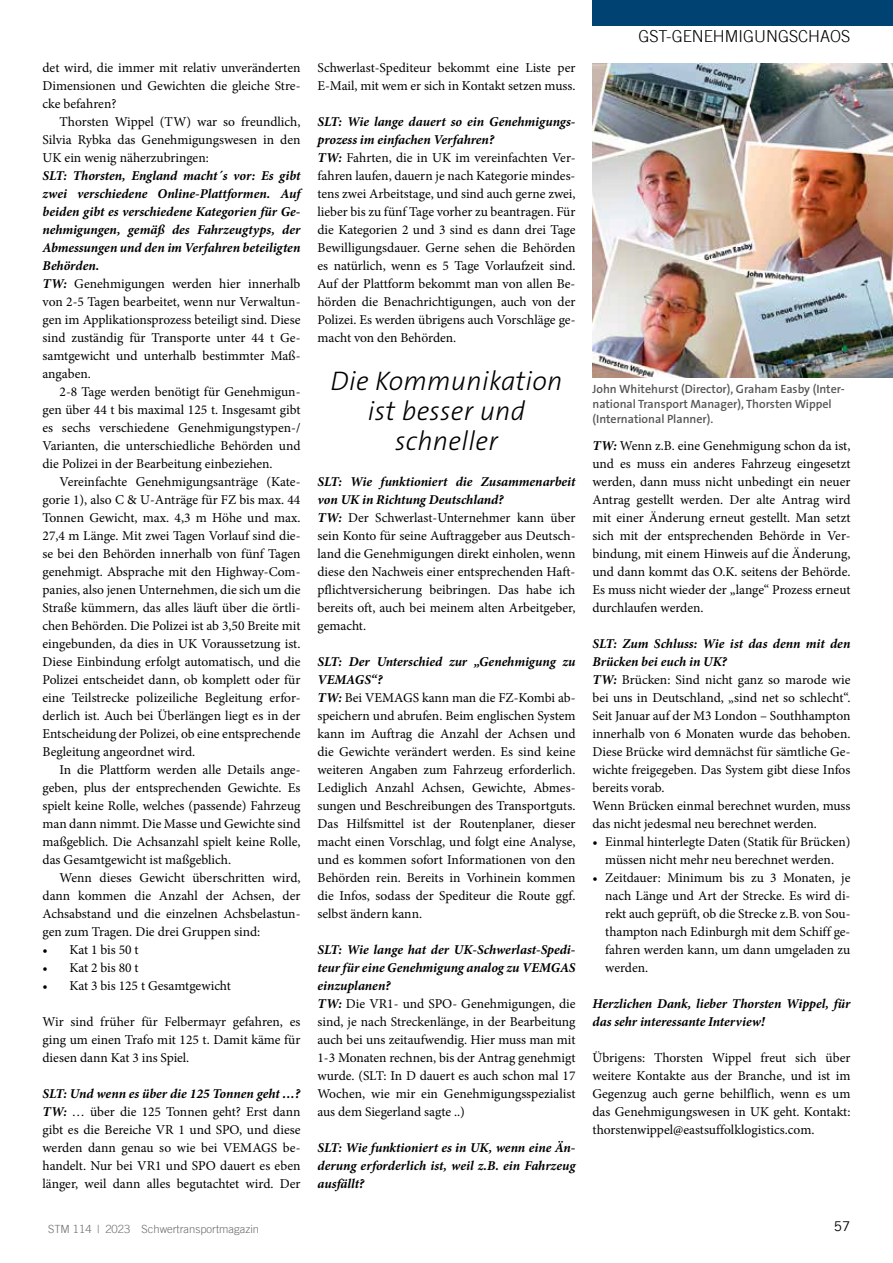
<style>
.page{position:relative;width:893px;height:1263px;background:#fff}
.page>*{position:absolute;margin:0;border:0;box-sizing:border-box;transform-origin:0 0}
.t1{font:italic 300 27px/30px "The Sans B W3";letter-spacing:.01em;color:#000;text-align:center}
.t2{font:300 16.5px "Trade Gothic LT";color:#000}
.t3{font:13.5px/18px "Minion Pro";color:#000;text-align:justify}
.t4{font:italic 700 13.5px/18px "Minion Pro";color:#000}
.t5{font:13.5px "Trade Gothic LT";color:#000}
.t6{font:600 12px/15px "The Sans B W6";color:#565655}
.t7{font:300 11.25px "Trade Gothic LT";color:#6e6e6e}
.s1{font-weight:400;font-style:normal}
.s2{font-weight:700;font-style:italic}
</style>
<div class="page">
<div style="left:592px;top:0;width:301px;height:26px;background:#004272"></div>
<img style="left:592px;top:64px;width:301px;height:313px">
<p class="t3" style="left:43px;top:59px;width:259px">det wird, die immer mit relativ unveränderten Dimensionen und Gewichten die gleiche Stre&shy;cke befahren?</p>
<p class="t3" style="left:43px;top:113px;width:259px;text-indent:17px">Thorsten Wippel (TW) war so freundlich, Silvia Rybka das Genehmigungswesen in den UK ein wenig näherzubringen:</p>
<p class="t4" style="left:43px;top:166px;width:259px">SLT: Thorsten, England macht´s vor: Es gibt zwei verschiedene Online-Plattformen. Auf beiden gibt es verschiedene Kategorien für Ge&shy;nehmigungen, gemäß des Fahrzeugtyps, der Abmessungen und den im Verfahren beteiligten Behörden.<br>TW: <span class="s1">Genehmigungen werden hier innerhalb von 2-5 Tagen bearbeitet, wenn nur Verwaltun&shy;gen im Applikationsprozess beteiligt sind. Diese sind zuständig für Transporte unter 44 t Ge&shy;samtgewicht und unterhalb bestimmter Maß&shy;angaben.</span></p>
<p class="t3" style="left:43px;top:383px;width:259px;text-indent:17px">2-8 Tage werden benötigt für Genehmigun&shy;gen über 44 t bis maximal 125 t. Insgesamt gibt es sechs verschiedene Genehmigungstypen-/ Varianten, die unterschiedliche Behörden und die Polizei in der Bearbeitung einbeziehen.</p>
<p class="t3" style="left:43px;top:473px;width:259px;text-indent:17px">Vereinfachte Genehmigungsanträge (Kate&shy;gorie 1), also C &amp; U-Anträge für FZ bis max. 44<br>Tonnen Gewicht, max. 4,3 m Höhe und max.<br>27,4 m Länge. Mit zwei Tagen Vorlauf sind die&shy;se bei den Behörden innerhalb von fünf Tagen genehmigt. Absprache mit den Highway-Com&shy;panies, also jenen Unternehmen, die sich um die Straße kümmern, das alles läuft über die örtli&shy;chen Behörden. Die Polizei ist ab 3,50 Breite mit eingebunden, da dies in UK Voraussetzung ist.<br>Diese Einbindung erfolgt automatisch, und die Polizei entscheidet dann, ob komplett oder für eine Teilstrecke polizeiliche Begleitung erfor&shy;derlich ist. Auch bei Überlängen liegt es in der Entscheidung der Polizei, ob eine entsprechende Begleitung angeordnet wird.</p>
<p class="t3" style="left:43px;top:761px;width:259px;text-indent:17px">In die Plattform werden alle Details ange&shy;geben, plus der entsprechenden Gewichte. Es spielt keine Rolle, welches (passende) Fahrzeug man dann nimmt. Die Masse und Gewichte sind maßgeblich. Die Achsanzahl spielt keine Rolle, das Gesamtgewicht ist maßgeblich.</p>
<p class="t3" style="left:43px;top:869px;width:259px;text-indent:17px">Wenn dieses Gewicht überschritten wird, dann kommen die Anzahl der Achsen, der Achsabstand und die einzelnen Achsbelastun&shy;gen zum Tragen. Die drei Gruppen sind:</p>
<p class="t3" style="left:43px;top:941px;width:98px">• Kat 1 bis 50 t</p>
<p class="t3" style="left:43px;top:959px;width:98px">• Kat 2 bis 80 t</p>
<p class="t3" style="left:43px;top:977px;width:190px">• Kat 3 bis 125 t Gesamtgewicht</p>
<p class="t3" style="left:43px;top:1013px;width:259px">Wir sind früher für Felbermayr gefahren, es ging um einen Trafo mit 125 t. Damit käme für diesen dann Kat 3 ins Spiel.</p>
<p class="t3" style="left:43px;top:1085px;width:259px"><span class="s2">SLT: Und wenn es über die 125 Tonnen geht …?<br>TW:</span> … über die 125 Tonnen geht? Erst dann gibt es die Bereiche VR 1 und SPO, und diese werden dann genau so wie bei VEMAGS be&shy;handelt. Nur bei VR1 und SPO dauert es eben länger, weil dann alles begutachtet wird. Der</p>
<p class="t3" style="left:317px;top:58px;width:259px">Schwerlast-Spediteur bekommt eine Liste per<br>E-Mail, mit wem er sich in Kontakt setzen muss.</p>
<p class="t3" style="left:317px;top:112px;width:259px;text-align:left"><span class="s2">SLT: Wie lange dauert so ein Genehmigungs&shy;prozess im einfachen Verfahren?<br>TW:</span> Fahrten, die in UK im vereinfachten Ver&shy;fahren laufen, dauern je nach Kategorie mindes&shy;tens zwei Arbeitstage, und sind auch gerne zwei, lieber bis zu fünf Tage vorher zu beantragen. Für die Kategorien 2 und 3 sind es dann drei Tage Bewilligungsdauer. Gerne sehen die Behörden es natürlich, wenn es 5 Tage Vorlaufzeit sind.<br>Auf der Plattform bekommt man von allen Be&shy;hörden die Benachrichtigungen, auch von der Polizei. Es werden übrigens auch Vorschläge ge&shy;macht von den Behörden.</p>
<h1 class="t1" style="left:331px;top:367px;width:233px">Die Kommunikation ist besser und schneller</h1>
<p class="t3" style="left:317px;top:473px;width:259px;text-align:left"><span class="s2">SLT: Wie funktioniert die Zusammenarbeit von UK in Richtung Deutschland?<br>TW:</span> Der Schwerlast-Unternehmer kann über sein Konto für seine Auftraggeber aus Deutsch&shy;land die Genehmigungen direkt einholen, wenn diese den Nachweis einer entsprechenden Haft&shy;pflichtversicherung beibringen. Das habe ich bereits oft, auch bei meinem alten Arbeitgeber, gemacht.</p>
<p class="t3" style="left:317px;top:653px;width:259px;text-align:left"><span class="s2">SLT: Der Unterschied zur „Genehmigung zu VEMAGS“?<br>TW:</span> Bei VEMAGS kann man die FZ-Kombi ab&shy;speichern und abrufen. Beim englischen System kann im Auftrag die Anzahl der Achsen und die Gewichte verändert werden. Es sind keine weiteren Angaben zum Fahrzeug erforderlich.<br>Lediglich Anzahl Achsen, Gewichte, Abmes&shy;sungen und Beschreibungen des Transportguts.<br>Das Hilfsmittel ist der Routenplaner, dieser macht einen Vorschlag, und folgt eine Analyse, und es kommen sofort Informationen von den Behörden rein. Bereits in Vorhinein kommen die Infos, sodass der Spediteur die Route ggf. selbst ändern kann.</p>
<p class="t3" style="left:317px;top:941px;width:259px;text-align:left"><span class="s2">SLT: Wie lange hat der UK-Schwerlast-Spedi&shy;teur für eine Genehmigung analog zu VEMGAS einzuplanen?<br>TW:</span> Die VR1- und SPO- Genehmigungen, die sind, je nach Streckenlänge, in der Bearbeitung auch bei uns zeitaufwendig. Hier muss man mit 1-3 Monaten rechnen, bis der Antrag genehmigt wurde. (SLT: In D dauert es auch schon mal 17<br>Wochen, wie mir ein Genehmigungsspezialist aus dem Siegerland sagte ..)</p>
<p class="t4" style="left:317px;top:1138px;width:259px;text-align:justify">SLT: Wie funktioniert es in UK, wenn eine Än&shy;derung erforderlich ist, weil z.B. ein Fahrzeug ausfällt?</p>
<p class="t2" style="left:638px;top:26px;width:214px">GST-GENEHMIGUNGSCHAOS</p>
<p class="t6" style="left:592px;top:382px;width:254px">John Whitehurst (Director), Graham Easby (Inter&shy;national Transport Manager), Thorsten Wippel (International Planner).</p>
<p class="t3" style="left:592px;top:437px;width:259px"><span class="s2">TW:</span> Wenn z.B. eine Genehmigung schon da ist, und es muss ein anderes Fahrzeug eingesetzt werden, dann muss nicht unbedingt ein neuer Antrag gestellt werden. Der alte Antrag wird mit einer Änderung erneut gestellt. Man setzt sich mit der entsprechenden Behörde in Ver&shy;bindung, mit einem Hinweis auf die Änderung, und dann kommt das O.K. seitens der Behörde.<br>Es muss nicht wieder der „lange“ Prozess erneut durchlaufen werden.</p>
<p class="t3" style="left:592px;top:635px;width:259px;text-align:left"><span class="s2">SLT: Zum Schluss: Wie ist das denn mit den Brücken bei euch in UK?<br>TW:</span> Brücken: Sind nicht ganz so marode wie bei uns in Deutschland, „sind net so schlecht“.<br>Seit Januar auf der M3 London – Southhampton innerhalb von 6 Monaten wurde das behoben.<br>Diese Brücke wird demnächst für sämtliche Ge&shy;wichte freigegeben. Das System gibt diese Infos bereits vorab.<br>Wenn Brücken einmal berechnet wurden, muss das nicht jedesmal neu berechnet werden.</p>
<p class="t3" style="left:592px;top:833px;width:259px;text-align:center">• Einmal hinterlegte Daten (Statik für Brücken) müssen nicht mehr neu berechnet werden.</p>
<p class="t3" style="left:605px;top:869px;width:247px;text-indent:-13px">• Zeitdauer: Minimum bis zu 3 Monaten, je nach Länge und Art der Strecke. Es wird di&shy;rekt auch geprüft, ob die Strecke z.B. von Sou&shy;thampton nach Edinburgh mit dem Schiff ge&shy;fahren werden kann, um dann umgeladen zu werden.</p>
<p class="t4" style="left:592px;top:994px;width:259px">Herzlichen Dank, lieber Thorsten Wippel, für das sehr interessante Interview!</p>
<p class="t3" style="left:592px;top:1049px;width:259px">Übrigens: Thorsten Wippel freut sich über weitere Kontakte aus der Branche, und ist im Gegenzug auch gerne behilflich, wenn es um das Genehmigungswesen in UK geht. Kontakt: thorstenwippel@eastsuffolklogistics.com.</p>
<p class="t7" style="left:48px;top:1222px;width:212px">STM 114 | 2023 Schwertransportmagazin</p>
<p class="t5" style="left:834px;top:1218px;width:18px">57</p>
</div>
